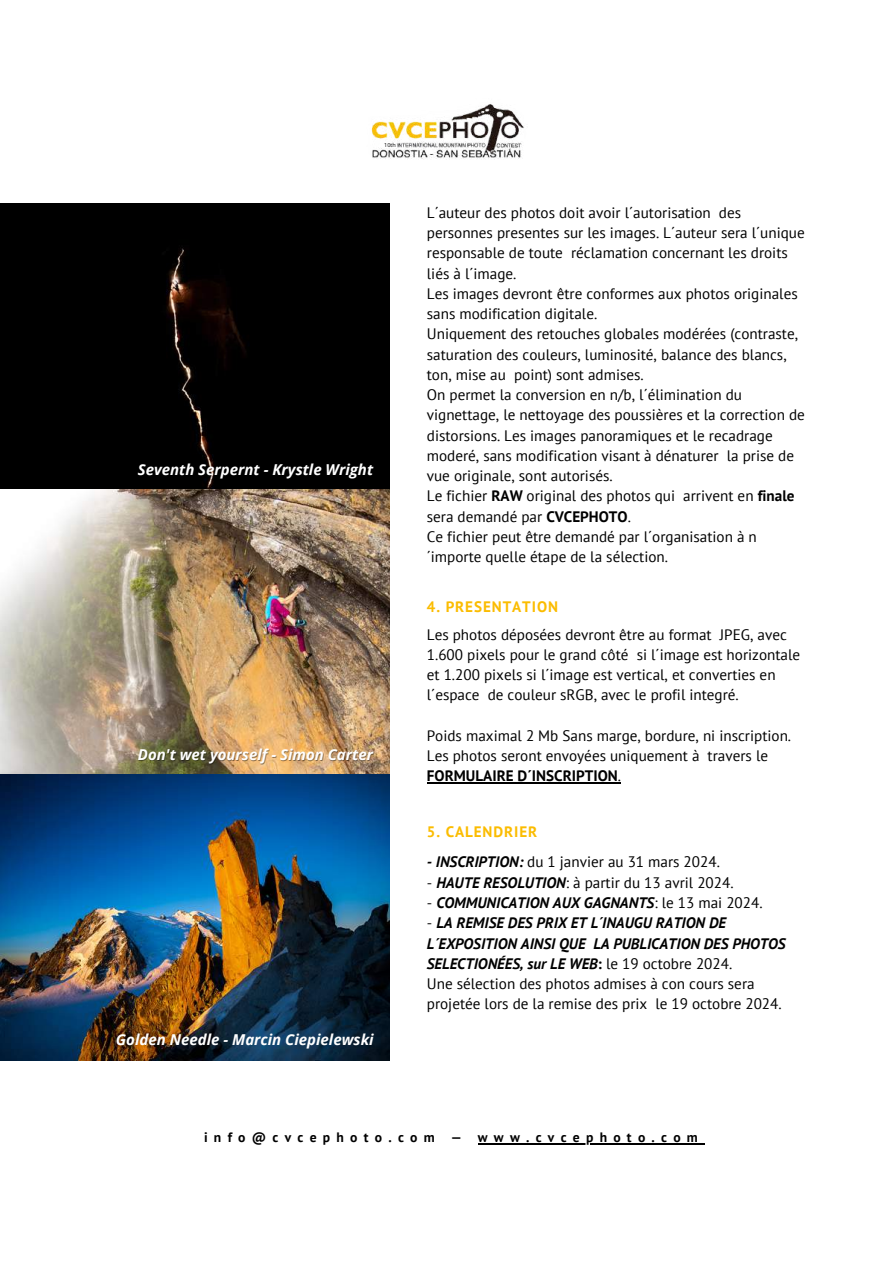
<style>
.page{position:relative;width:893px;height:1264px;background:#fff}
.page>*{position:absolute;margin:0;border:0;box-sizing:border-box;transform-origin:0 0}
.t1{font:15.15px/20.2px "PT Sans";color:#000}
.t2{font:italic 700 15.15px "PT Sans";color:#000}
.t3{font:700 15.15px "PT Sans";letter-spacing:.06em;color:#fbbc00}
.t4{font:italic 700 15px "Open Sans";color:#fff}
.t5{font:700 13.65px "PT Sans";letter-spacing:.46em;color:#000}
.t6{font:5.55px "Open Sans";color:#000}
.s1{font-weight:700}
.s2{font-weight:700;font-style:italic}
.s3{font-weight:400;font-style:normal}
</style>
<div class="page">
<hr style="left:427px;top:782px;width:190px;height:1px;background:#000">
<hr style="left:478px;top:1143px;width:226px;height:1px;background:#000">
<img style="left:371px;top:104px;width:153px;height:55px">
<div style="left:385px;top:142px;width:10px;height:6px;background:#fff"></div>
<img style="left:0;top:203px;width:389px;height:857px">
<p class="t6" style="left:384px;top:141px;width:13px">10th</p>
<p class="t4" style="left:138px;top:459px;width:237px">Seventh Serpernt - Krystle Wright</p>
<p class="t4" style="left:138px;top:744px;width:236px">Don't wet yourself - Simon Carter</p>
<p class="t4" style="left:116px;top:1029px;width:259px">Golden Needle - Marcin Ciepielewski</p>
<p class="t1" style="left:427px;top:202px;width:379px">L´auteur des photos doit avoir l´autorisation des personnes presentes sur les images. L´auteur sera l´unique responsable de toute réclamation concernant les droits liés à l´image.<br>Les images devront être conformes aux photos originales sans modification digitale.<br>Uniquement des retouches globales modérées (contraste, saturation des couleurs, luminosité, balance des blancs, ton, mise au point) sont admises.<br>On permet la conversion en n/b, l´élimination du vignettage, le nettoyage des poussières et la correction de distorsions. Les images panoramiques et le recadrage moderé, sans modification visant à dénaturer la prise de vue originale, sont autorisés.<br>Le fichier <span class="s1">RAW</span> original des photos qui arrivent en <span class="s1">finale </span>sera demandé par <span class="s1">CVCEPHOTO</span>.<br>Ce fichier peut être demandé par l´organisation à n ´importe quelle étape de la sélection.</p>
<p class="t3" style="left:427px;top:596px;width:133px">4. PRESENTATION</p>
<p class="t1" style="left:427px;top:624px;width:375px">Les photos déposées devront être au format JPEG, avec 1.600 pixels pour le grand côté si l´image est horizontale et 1.200 pixels si l´image est vertical, et converties en l´espace de couleur sRGB, avec le profil integré.</p>
<p class="t1" style="left:427px;top:725px;width:366px">Poids maximal 2 Mb Sans marge, bordure, ni inscription.<br>Les photos seront envoyées uniquement à travers le<br><span class="s1">FORMULAIRE D´INSCRIPTION</span>.</p>
<p class="t3" style="left:427px;top:821px;width:112px">5. CALENDRIER</p>
<p class="t1" style="left:427px;top:851px;width:294px"><span class="s2">- INSCRIPTION:</span> du 1 janvier au 31 mars 2024.</p>
<p class="t1" style="left:427px;top:872px;width:308px">- <span class="s2">HAUTE RESOLUTION</span>: à partir du 13 avril 2024.</p>
<p class="t2" style="left:427px;top:892px;width:337px"><span class="s3">-</span> COMMUNICATION AUX GAGNANTS<span class="s3">: le 13 mai 2024.</span></p>
<p class="t1" style="left:427px;top:912px;width:360px">- <span class="s2">LA REMISE DES PRIX ET L´INAUGU RATION DE L´EXPOSITION AINSI QUE LA PUBLICATION DES PHOTOS SELECTIONÉES, sur LE WEB</span><span class="s1">:</span> le 19 octobre 2024.<br>Une sélection des photos admises à con cours sera projetée lors de la remise des prix le 19 octobre 2024.</p>
<p class="t5" style="left:204px;top:1128px;width:495px">info@cvcephoto.com — www.cvcephoto.com</p>
</div>
